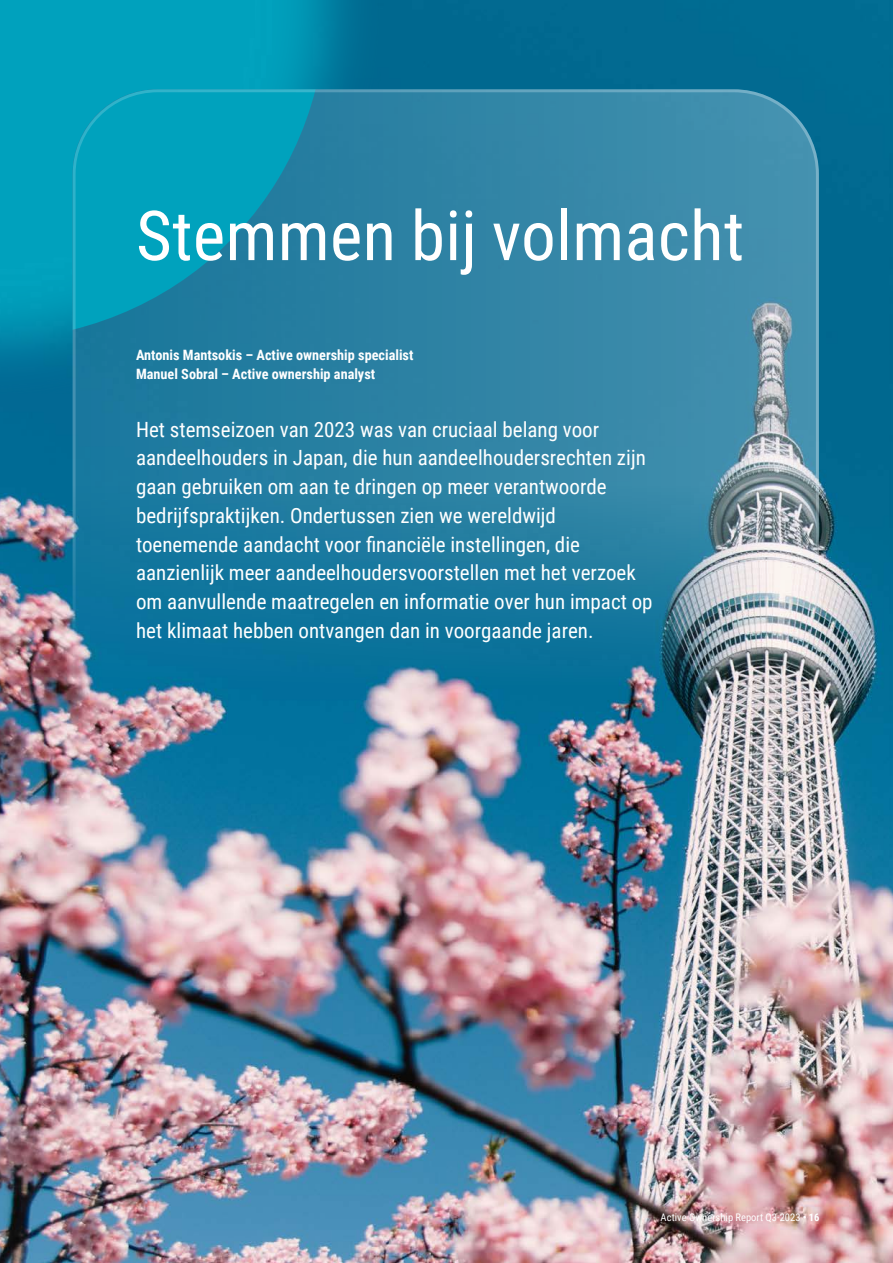
<style>
.page{position:relative;width:893px;height:1263px;background:#fff}
.page>*{position:absolute;margin:0;border:0;box-sizing:border-box;transform-origin:0 0}
._02-body_text{font:69px "Roboto Condensed";letter-spacing:.005em;color:#fff}
.Inleidende_tekst{font:21px/28.7px "Roboto Condensed";color:#fff}
.Leestekst{font:700 14.25px "Roboto Condensed";color:#fff}
.t1{font:10.5px "Roboto Condensed";letter-spacing:.005em;color:#fff}
.s1{font-weight:700}
</style>
<div class="page">
<img style="left:0;top:0;width:893px;height:1263px">
<img style="left:0;top:0;width:381px;height:394px">
<img style="left:73px;top:89px;width:746px;height:1091px">
<p class="_02-body_text" style="left:136px;top:187px;width:610px">Stemmen bij volmacht</p>
<p class="Leestekst" style="left:136px;top:345px;width:279px">Antonis Mantsokis – Active ownership specialist</p>
<p class="Leestekst" style="left:136px;top:364px;width:241px">Manuel Sobral – Active ownership analyst</p>
<p class="Inleidende_tekst" style="left:136px;top:414px;width:518px">Het stemseizoen van 2023 was van cruciaal belang voor aandeelhouders in Japan, die hun aandeelhoudersrechten zijn gaan gebruiken om aan te dringen op meer verantwoorde bedrijfspraktijken. Ondertussen zien we wereldwijd toenemende aandacht voor financiële instellingen, die aanzienlijk meer aandeelhoudersvoorstellen met het verzoek om aanvullende maatregelen en informatie over hun impact op het klimaat hebben ontvangen dan in voorgaande jaren.</p>
<p class="t1" style="left:661px;top:1210px;width:160px">Active Ownership Report Q3-2023 <span class="s1">• 16</span></p>
</div>
